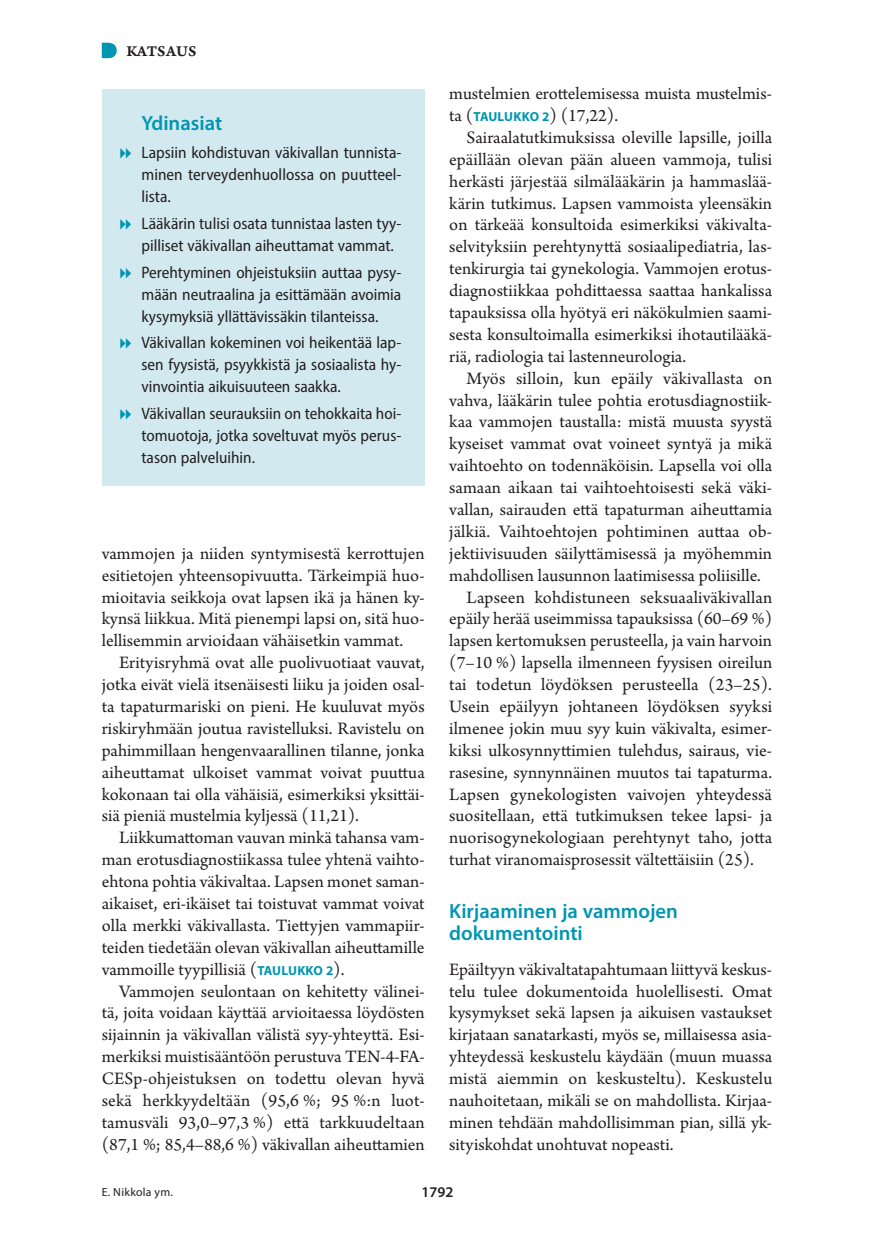
<style>
.page{position:relative;width:874px;height:1241px;background:#fff}
.page>*{position:absolute;margin:0;border:0;box-sizing:border-box;transform-origin:0 0}
.v1{font:600 20.65px/21.9px "Myriad Pro";color:#0096b1}
.ydinasiat_otsikko_tu{font:600 20.65px "Myriad Pro";color:#0096b1}
.l_ei_sis{font:18.38px/21.9px "Arno Pro";color:#231f20;text-align:justify}
.t1{font:semi-condensed 16.62px/21.9px "Myriad Pro";color:#231f20;text-align:justify}
.vinj{font:15.75px "Arno Pro Smbd Caption";letter-spacing:.005em;color:#231f20}
.t2{font:600 14.88px "Myriad Pro";color:#231f20}
.Ala{font:11.9px "Myriad Pro";letter-spacing:.02em;color:#231f20}
.s1{font-family:"Myriad Pro";font-weight:700;font-size:13.12px;color:#0096b1}
</style>
<div class="page">
<div style="left:102px;top:90px;width:322px;height:395px;background:#d3e9f0"></div>
<svg style="left:102px;top:43px;width:15px;height:15px"></svg>
<p class="vinj" style="left:126px;top:41px;width:71px">KATSAUS</p>
<p class="ydinasiat_otsikko_tu" style="left:141px;top:110px;width:82px">Ydinasiat</p>
<p class="t1" style="left:141px;top:142px;width:261px">Lapsiin kohdistuvan väkivallan tunnista&shy;minen terveydenhuollossa on puutteel&shy;lista.</p>
<p class="t1" style="left:141px;top:212px;width:261px">Lääkärin tulisi osata tunnistaa lasten tyy&shy;pilliset väkivallan aiheuttamat vammat.</p>
<p class="t1" style="left:141px;top:261px;width:261px">Perehtyminen ohjeistuksiin auttaa pysy&shy;mään neutraalina ja esittämään avoimia kysymyksiä yllättävissäkin tilanteissa.</p>
<p class="t1" style="left:141px;top:331px;width:261px">Väkivallan kokeminen voi heikentää lap&shy;sen fyysistä, psyykkistä ja sosiaalista hy&shy;vinvointia aikuisuuteen saakka.</p>
<p class="t1" style="left:141px;top:402px;width:261px">Väkivallan seurauksiin on tehokkaita hoi&shy;tomuotoja, jotka soveltuvat myös perus&shy;tason palveluihin.</p>
<p class="l_ei_sis" style="left:102px;top:543px;width:324px">vammojen ja niiden syntymisestä kerrottujen esitietojen yhteensopivuutta. Tärkeimpiä huo&shy;mioitavia seikkoja ovat lapsen ikä ja hänen ky&shy;kynsä liikkua. Mitä pienempi lapsi on, sitä huo&shy;lellisemmin arvioidaan vähäisetkin vammat.</p>
<p class="l_ei_sis" style="left:102px;top:652px;width:324px;text-indent:17px">Erityisryhmä ovat alle puolivuotiaat vauvat, jotka eivät vielä itsenäisesti liiku ja joiden osal&shy;ta tapaturmariski on pieni. He kuuluvat myös riskiryhmään joutua ravistelluksi. Ravistelu on pahimmillaan hengenvaarallinen tilanne, jonka aiheuttamat ulkoiset vammat voivat puuttua kokonaan tai olla vähäisiä, esimerkiksi yksittäi&shy;siä pieniä mustelmia kyljessä (11,21).</p>
<p class="l_ei_sis" style="left:102px;top:827px;width:324px;text-indent:17px">Liikkumattoman vauvan minkä tahansa vam&shy;man erotusdiagnostiikassa tulee yhtenä vaihto&shy;ehtona pohtia väkivaltaa. Lapsen monet saman&shy;aikaiset, eri-ikäiset tai toistuvat vammat voivat olla merkki väkivallasta. Tiettyjen vammapiir&shy;teiden tiedetään olevan väkivallan aiheuttamille vammoille tyypillisiä (<span class="s1">TAULUKKO 2</span>).</p>
<p class="l_ei_sis" style="left:102px;top:980px;width:324px;text-indent:17px">Vammojen seulontaan on kehitetty välinei&shy;tä, joita voidaan käyttää arvioitaessa löydösten sijainnin ja väkivallan välistä syy-yhteyttä. Esi&shy;merkiksi muistisääntöön perustuva TEN-4-FA-CESp-ohjeistuksen on todettu olevan hyvä sekä herkkyydeltään (95,6 %; 95 %:n luot&shy;tamusväli 93,0–97,3 %) että tarkkuudeltaan (87,1 %; 85,4–88,6 %) väkivallan aiheuttamien</p>
<p class="l_ei_sis" style="left:449px;top:84px;width:324px">mustelmien erottelemisessa muista mustelmis&shy;ta (<span class="s1">TAULUKKO 2</span>) (17,22).</p>
<p class="l_ei_sis" style="left:449px;top:127px;width:324px;text-indent:17px">Sairaalatutkimuksissa oleville lapsille, joilla epäillään olevan pään alueen vammoja, tulisi herkästi järjestää silmälääkärin ja hammaslää&shy;kärin tutkimus. Lapsen vammoista yleensäkin on tärkeää konsultoida esimerkiksi väkivalta&shy;selvityksiin perehtynyttä sosiaalipediatria, las&shy;tenkirurgia tai gynekologia. Vammojen erotus&shy;diagnostiikkaa pohdittaessa saattaa hankalissa tapauksissa olla hyötyä eri näkökulmien saami&shy;sesta konsultoimalla esimerkiksi ihotautilääkä&shy;riä, radiologia tai lastenneurologia.</p>
<p class="l_ei_sis" style="left:449px;top:368px;width:324px;text-indent:17px">Myös silloin, kun epäily väkivallasta on vahva, lääkärin tulee pohtia erotusdiagnostiik&shy;kaa vammojen taustalla: mistä muusta syystä kyseiset vammat ovat voineet syntyä ja mikä vaihtoehto on todennäköisin. Lapsella voi olla samaan aikaan tai vaihtoehtoisesti sekä väki&shy;vallan, sairauden että tapaturman aiheuttamia jälkiä. Vaihtoehtojen pohtiminen auttaa ob&shy;jektiivisuuden säilyttämisessä ja myöhemmin mahdollisen lausunnon laatimisessa poliisille.</p>
<p class="l_ei_sis" style="left:449px;top:587px;width:324px;text-indent:17px">Lapseen kohdistuneen seksuaaliväkivallan epäily herää useimmissa tapauksissa (60–69 %) lapsen kertomuksen perusteella, ja vain harvoin (7–10 %) lapsella ilmenneen fyysisen oireilun tai todetun löydöksen perusteella (23–25).<br>Usein epäilyyn johtaneen löydöksen syyksi ilmenee jokin muu syy kuin väkivalta, esimer&shy;kiksi ulkosynnyttimien tulehdus, sairaus, vie&shy;rasesine, synnynnäinen muutos tai tapaturma.<br>Lapsen gynekologisten vaivojen yhteydessä suositellaan, että tutkimuksen tekee lapsi- ja nuorisogynekologiaan perehtynyt taho, jotta turhat viranomaisprosessit vältettäisiin (25).</p>
<p class="v1" style="left:449px;top:899px;width:230px">Kirjaaminen ja vammojen dokumentointi</p>
<p class="l_ei_sis" style="left:449px;top:959px;width:324px">Epäiltyyn väkivaltatapahtumaan liittyvä keskus&shy;telu tulee dokumentoida huolellisesti. Omat kysymykset sekä lapsen ja aikuisen vastaukset kirjataan sanatarkasti, myös se, millaisessa asia&shy;yhteydessä keskustelu käydään (muun muassa mistä aiemmin on keskusteltu). Keskustelu nauhoitetaan, mikäli se on mahdollista. Kirjaa&shy;minen tehdään mahdollisimman pian, sillä yk&shy;sityiskohdat unohtuvat nopeasti.</p>
<p class="Ala" style="left:102px;top:1184px;width:73px">E. Nikkola ym.</p>
<p class="t2" style="left:421px;top:1182px;width:33px">1792</p>
</div>
